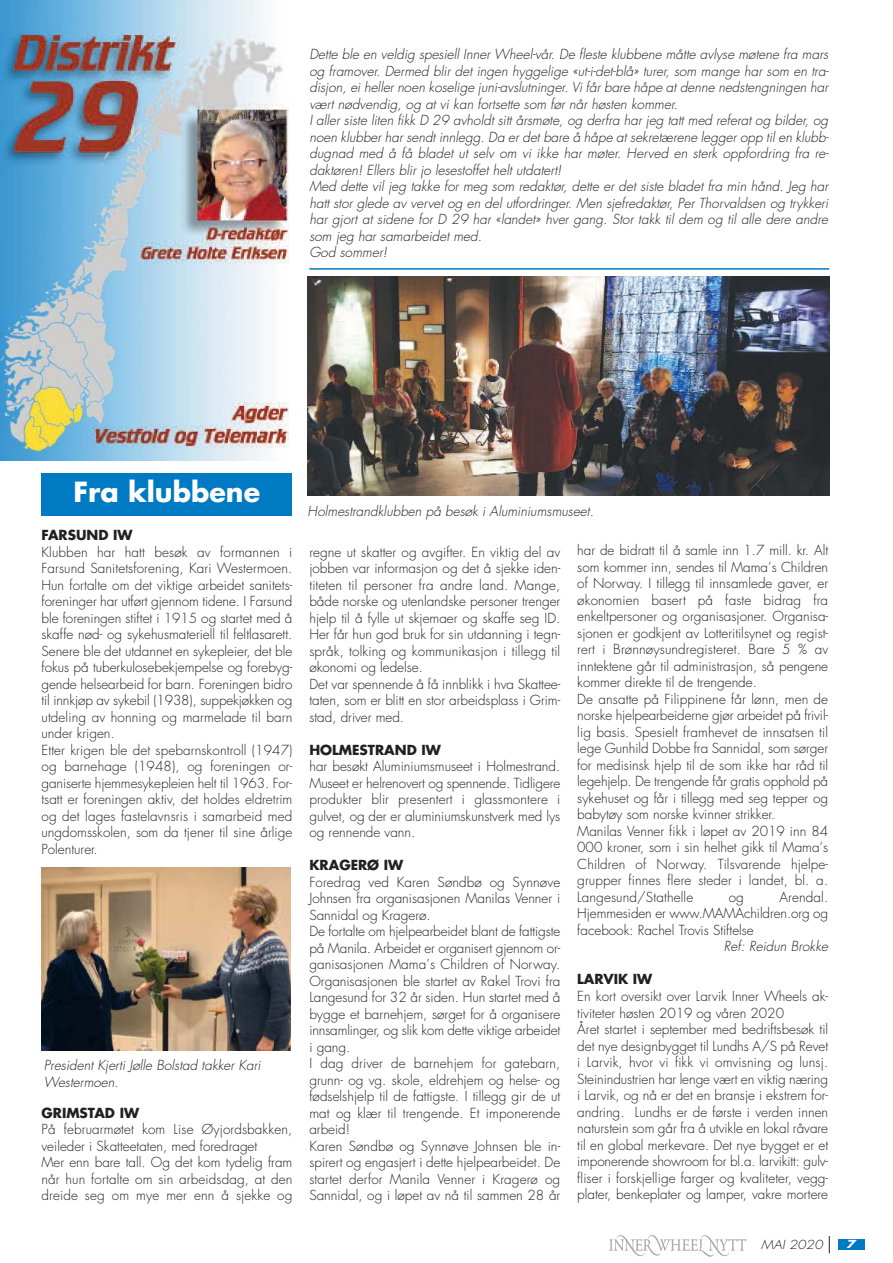
<style>
.page{position:relative;width:893px;height:1263px;background:#fff}
.page>*{position:absolute;margin:0;border:0;box-sizing:border-box;transform-origin:0 0}
.t1{font:700 27px "Futura";color:#fff}
.t2{font:300 13.5px/16.5px "Futura";color:#221f1f}
.t3{font:italic 300 13.5px/16.5px "Futura";letter-spacing:.005em;color:#221f1f}
.t4{font:700 13.5px "Futura";color:#221f1f}
.t5{font:italic 300 12.15px "Futura";letter-spacing:.005em;color:#221f1f;scale:1.11 1}
.t6{font:italic 700 10.8px "Futura";color:#fff;scale:1.25 1}
</style>
<div class="page">
<svg style="left:609px;top:1235px;width:137px;height:22px"></svg>
<div style="left:838px;top:1239px;width:27px;height:10px;background:#007ac3"></div>
<svg style="left:829px;top:1236px;width:1px;height:17px"></svg>
<img style="left:0;top:0;width:289px;height:460px">
<hr style="left:309px;top:268px;width:520px;height:2px;background:#007ac3">
<div style="left:42px;top:473px;width:250px;height:42px;background:#007ac3"></div>
<img style="left:41px;top:867px;width:250px;height:183px">
<img style="left:308px;top:277px;width:521px;height:218px">
<p class="t3" style="left:309px;top:46px;width:521px">Dette ble en veldig spesiell Inner Wheel-vår. De fleste klubbene måtte avlyse møtene fra mars og framover. Dermed blir det ingen hyggelige «ut-i-det-blå» turer, som mange har som en tra&shy;disjon, ei heller noen koselige juni-avslutninger. Vi får bare håpe at denne nedstengningen har vært nødvendig, og at vi kan fortsette som før når høsten kommer.<br>I aller siste liten fikk D 29 avholdt sitt årsmøte, og derfra har jeg tatt med referat og bilder, og noen klubber har sendt innlegg. Da er det bare å håpe at sekretærene legger opp til en klubb&shy;dugnad med å få bladet ut selv om vi ikke har møter. Herved en sterk oppfordring fra re&shy;daktøren! Ellers blir jo lesestoffet helt utdatert!<br>Med dette vil jeg takke for meg som redaktør, dette er det siste bladet fra min hånd. Jeg har hatt stor glede av vervet og en del utfordringer. Men sjefredaktør, Per Thorvaldsen og trykkeri har gjort at sidene for D 29 har «landet» hver gang. Stor takk til dem og til alle dere andre som jeg har samarbeidet med.<br>God sommer!</p>
<h1 class="t1" style="left:74px;top:475px;width:188px">Fra klubbene</h1>
<p class="t4" style="left:41px;top:526px;width:93px">FARSUND IW</p>
<p class="t2" style="left:41px;top:543px;width:252px">Klubben har hatt besøk av formannen i Farsund Sanitetsforening, Kari Westermoen.<br>Hun fortalte om det viktige arbeidet sanitets&shy;foreninger har utført gjennom tidene. I Farsund ble foreningen stiftet i 1915 og startet med å skaffe nød- og sykehusmateriell til feltlasarett.<br>Senere ble det utdannet en sykepleier, det ble fokus på tuberkulosebekjempelse og forebyg&shy;gende helsearbeid for barn. Foreningen bidro til innkjøp av sykebil (1938), suppekjøkken og utdeling av honning og marmelade til barn under krigen.<br>Etter krigen ble det spebarnskontroll (1947) og barnehage (1948), og foreningen or&shy;ganiserte hjemmesykepleien helt til 1963. For&shy;tsatt er foreningen aktiv, det holdes eldretrim og det lages fastelavnsris i samarbeid med ungdomsskolen, som da tjener til sine årlige Polenturer.</p>
<p class="t3" style="left:44px;top:1057px;width:218px">President Kjerti Jølle Bolstad takker Kari<br>Westermoen.</p>
<p class="t4" style="left:41px;top:1104px;width:99px">GRIMSTAD IW</p>
<p class="t2" style="left:41px;top:1121px;width:252px">På februarmøtet kom Lise Øyjordsbakken, veileder i Skatteetaten, med foredraget<br>Mer enn bare tall. Og det kom tydelig fram når hun fortalte om sin arbeidsdag, at den dreide seg om mye mer enn å sjekke og</p>
<p class="t3" style="left:308px;top:503px;width:288px">Holmestrandklubben på besøk i Aluminiumsmuseet.</p>
<p class="t2" style="left:309px;top:544px;width:252px">regne ut skatter og avgifter. En viktig del av jobben var informasjon og det å sjekke iden&shy;titeten til personer fra andre land. Mange, både norske og utenlandske personer trenger hjelp til å fylle ut skjemaer og skaffe seg ID.<br>Her får hun god bruk for sin utdanning i tegn&shy;språk, tolking og kommunikasjon i tillegg til økonomi og ledelse.<br>Det var spennende å få innblikk i hva Skattee&shy;taten, som er blitt en stor arbeidsplass i Grim&shy;stad, driver med.</p>
<p class="t4" style="left:309px;top:741px;width:133px">HOLMESTRAND IW</p>
<p class="t2" style="left:309px;top:758px;width:252px;text-align:justify">har besøkt Aluminiumsmuseet i Holmestrand.<br>Museet er helrenovert og spennende. Tidligere produkter blir presentert i glassmontere i gulvet, og der er aluminiumskunstverk med lys og rennende vann.</p>
<p class="t4" style="left:309px;top:856px;width:95px">KRAGERØ IW</p>
<p class="t2" style="left:309px;top:874px;width:252px">Foredrag ved Karen Søndbø og Synnøve Johnsen fra organisasjonen Manilas Venner i Sannidal og Kragerø.<br>De fortalte om hjelpearbeidet blant de fattigste på Manila. Arbeidet er organisert gjennom or&shy;ganisasjonen Mama’s Children of Norway.<br>Organisasjonen ble startet av Rakel Trovi fra Langesund for 32 år siden. Hun startet med å bygge et barnehjem, sørget for å organisere innsamlinger, og slik kom dette viktige arbeidet i gang.<br>I dag driver de barnehjem for gatebarn, grunn- og vg. skole, eldrehjem og helse- og fødselshjelp til de fattigste. I tillegg gir de ut mat og klær til trengende. Et imponerende arbeid!<br>Karen Søndbø og Synnøve Johnsen ble in&shy;spirert og engasjert i dette hjelpearbeidet. De startet derfor Manila Venner i Kragerø og Sannidal, og i løpet av nå til sammen 28 år</p>
<p class="t2" style="left:577px;top:542px;width:252px">har de bidratt til å samle inn 1.7 mill. kr. Alt som kommer inn, sendes til Mama’s Children of Norway. I tillegg til innsamlede gaver, er økonomien basert på faste bidrag fra enkeltpersoner og organisasjoner. Organisa&shy;sjonen er godkjent av Lotteritilsynet og regist&shy;rert i Brønnøysundregisteret. Bare 5 % av inntektene går til administrasjon, så pengene kommer direkte til de trengende.<br>De ansatte på Filippinene får lønn, men de norske hjelpearbeiderne gjør arbeidet på frivil&shy;lig basis. Spesielt framhevet de innsatsen til lege Gunhild Dobbe fra Sannidal, som sørger for medisinsk hjelp til de som ikke har råd til legehjelp. De trengende får gratis opphold på sykehuset og får i tillegg med seg tepper og babytøy som norske kvinner strikker.<br>Manilas Venner fikk i løpet av 2019 inn 84<br>000 kroner, som i sin helhet gikk til Mama’s Children of Norway. Tilsvarende hjelpe&shy;grupper finnes flere steder i landet, bl. a.<br>Langesund/Stathelle</p>
<p class="t2" style="left:577px;top:889px;width:252px;text-align:justify;text-indent:202px">Arendal.<br>Hjemmesiden er www.MAMAchildren.org og facebook: Rachel Trovis Stiftelse</p>
<p class="t3" style="left:724px;top:938px;width:106px">Ref: Reidun Brokke</p>
<p class="t4" style="left:577px;top:971px;width:77px">LARVIK IW</p>
<p class="t2" style="left:577px;top:988px;width:252px">En kort oversikt over Larvik Inner Wheels ak&shy;tiviteter høsten 2019 og våren 2020<br>Året startet i september med bedriftsbesøk til det nye designbygget til Lundhs A/S på Revet i Larvik, hvor vi fikk vi omvisning og lunsj.<br>Steinindustrien har lenge vært en viktig næring i Larvik, og nå er det en bransje i ekstrem for&shy;andring. Lundhs er de første i verden innen naturstein som går fra å utvikle en lokal råvare til en global merkevare. Det nye bygget er et imponerende showroom for bl.a. larvikitt: gulv&shy;fliser i forskjellige farger og kvaliteter, vegg&shy;plater, benkeplater og lamper, vakre mortere</p>
<p class="t2" style="left:729px;top:889px;width:17px">og</p>
<p class="t5" style="left:761px;top:1237px;width:57px">MAI 2020</p>
<p class="t6" style="left:846px;top:1239px;width:9px">7</p>
</div>
